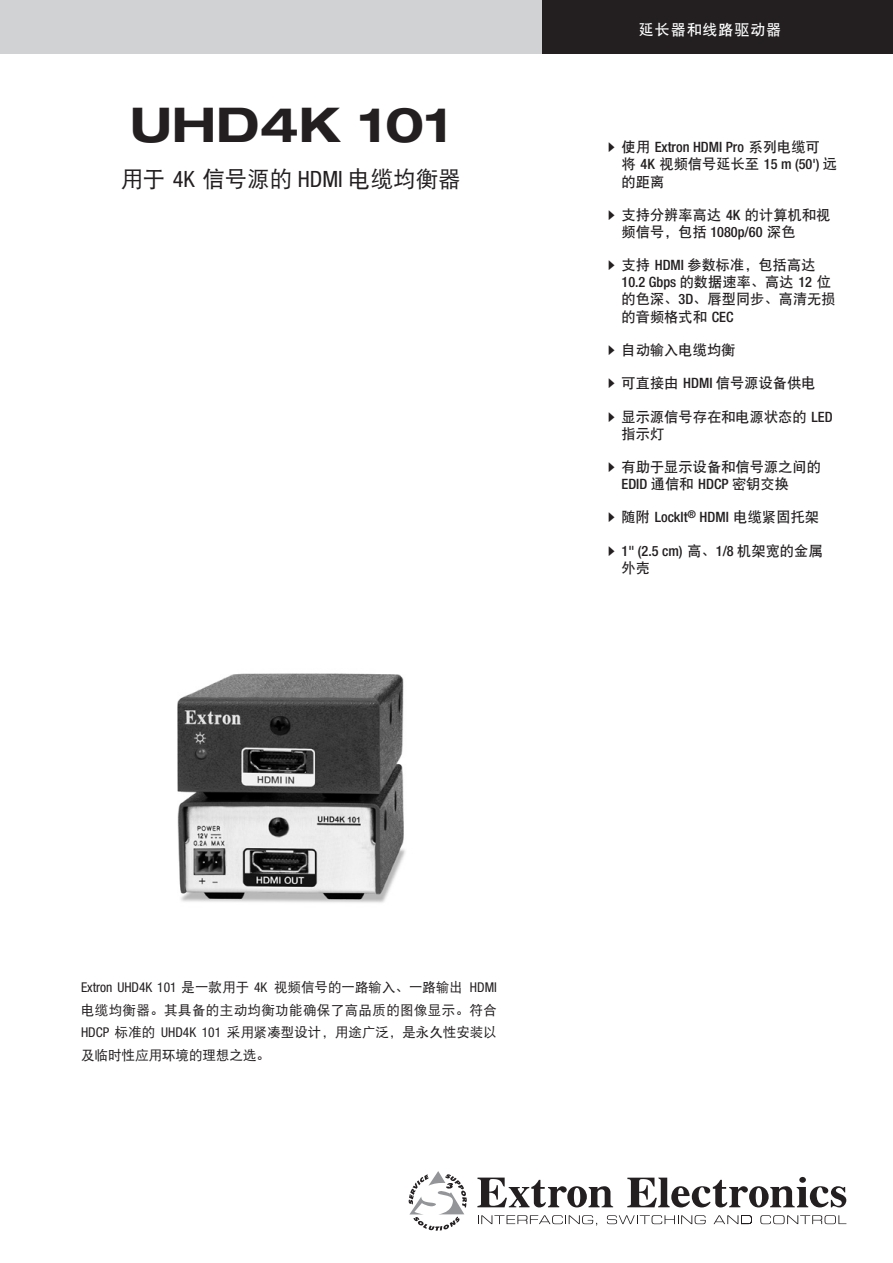
<style>
.page{position:relative;width:893px;height:1263px;background:#fff}
.page>*{position:absolute;margin:0;border:0;box-sizing:border-box;transform-origin:0 0}
.cover_product_name{font:700 expanded 48px "Helvetica Neue LT Std";color:#231f20}
.cover_product_subti{font:22.5px "DFP Hei W5";color:#231f20}
.cover_category{font:15px "DFP Hei W7";letter-spacing:.06em;color:#fff}
.t1{font:14.25px/17.1px "DFP Hei W7";color:#231f20}
.t2{font:500 condensed 14.25px/17.1px "Helvetica Neue LT Std";color:#231f20}
.cover_teaser_paragr{font:13.5px/22.5px "DFP Hei W5";color:#231f20;text-align:justify}
.s1{font-family:"Helvetica Neue LT Std";font-stretch:condensed}
.s2{font-family:"Quick Type Pi";font-weight:400;font-stretch:normal}
.s3{font-family:"DFP Hei W7";font-weight:400;font-stretch:normal}
.s4{font-family:"Quick Type Pi"}
.s5{font-family:"Helvetica Neue LT Std";font-weight:500;font-stretch:condensed}
</style>
<div class="page">
<div style="left:0;top:0;width:581px;height:54px;background:#d1d2d4"></div>
<div style="left:542px;top:0;width:351px;height:54px;background:#231f20"></div>
<svg style="left:409px;top:1171px;width:58px;height:60px"></svg>
<svg style="left:477px;top:1177px;width:136px;height:30px"></svg>
<svg style="left:627px;top:1177px;width:219px;height:30px"></svg>
<svg style="left:478px;top:1215px;width:119px;height:10px"></svg>
<svg style="left:607px;top:1215px;width:99px;height:9px"></svg>
<svg style="left:713px;top:1215px;width:39px;height:9px"></svg>
<svg style="left:760px;top:1215px;width:86px;height:9px"></svg>
<img style="left:177px;top:673px;width:229px;height:230px">
<p class="cover_product_name" style="left:130px;top:95px;width:322px">UHD4K 101</p>
<p class="cover_product_subti" style="left:120px;top:166px;width:342px">用于 <span class="s1">4K</span> 信号源的 <span class="s1">HDMI</span> 电缆均衡器</p>
<p class="cover_category" style="left:639px;top:21px;width:144px">延长器和线路驱动器</p>
<p class="t2" style="left:621px;top:139px;width:217px;text-indent:-14px"><span class="s2">A</span> <span class="s3">使用</span> Extron HDMI Pro <span class="s3">系列电缆可将</span> 4K <span class="s3">视频信号延长至</span> 15 m (50') <span class="s3">远的距离</span></p>
<p class="t1" style="left:621px;top:206px;width:210px;text-indent:-14px"><span class="s4">A</span> 支持分辨率高达 <span class="s5">4K</span> 的计算机和视频信号，包括 <span class="s5">1080p/60</span> 深色</p>
<p class="t1" style="left:621px;top:256px;width:216px;text-indent:-14px"><span class="s4">A</span> 支持 <span class="s5">HDMI</span> 参数标准，包括高达<br><span class="s5">10.2 Gbps</span> 的数据速率、高达 <span class="s5">12</span> 位的色深、<span class="s5">3D</span>、唇型同步、高清无损的音频格式和 <span class="s5">CEC</span></p>
<p class="t1" style="left:608px;top:341px;width:129px"><span class="s4">A</span> 自动输入电缆均衡</p>
<p class="t1" style="left:608px;top:374px;width:209px"><span class="s4">A</span> 可直接由 <span class="s5">HDMI</span> 信号源设备供电</p>
<p class="t1" style="left:621px;top:408px;width:213px;text-indent:-13px"><span class="s4">A</span> 显示源信号存在和电源状态的 <span class="s5">LED</span>指示灯</p>
<p class="t1" style="left:621px;top:458px;width:201px;text-indent:-14px"><span class="s4">A</span> 有助于显示设备和信号源之间的<br><span class="s5">EDID</span> 通信和 <span class="s5">HDCP</span> 密钥交换</p>
<p class="t2" style="left:608px;top:508px;width:213px"><span class="s2">A</span> <span class="s3">随附</span> LockIt<sup>®</sup> HDMI <span class="s3">电缆紧固托架</span></p>
<p class="t2" style="left:621px;top:542px;width:203px;text-indent:-14px"><span class="s2">A</span> 1" (2.5 cm) <span class="s3">高、</span>1/8 <span class="s3">机架宽的金属外壳</span></p>
<p class="cover_teaser_paragr" style="left:81px;top:976px;width:417px"><span class="s1">Extron UHD4K 101</span> 是一款用于 <span class="s1">4K</span> 视频信号的一路输入、一路输出 <span class="s1">HDMI</span>电缆均衡器。其具备的主动均衡功能确保了高品质的图像显示。符合<span class="s1">HDCP</span> 标准的 <span class="s1">UHD4K 101</span> 采用紧凑型设计，用途广泛，是永久性安装以及临时性应用环境的理想之选。</p>
</div>
